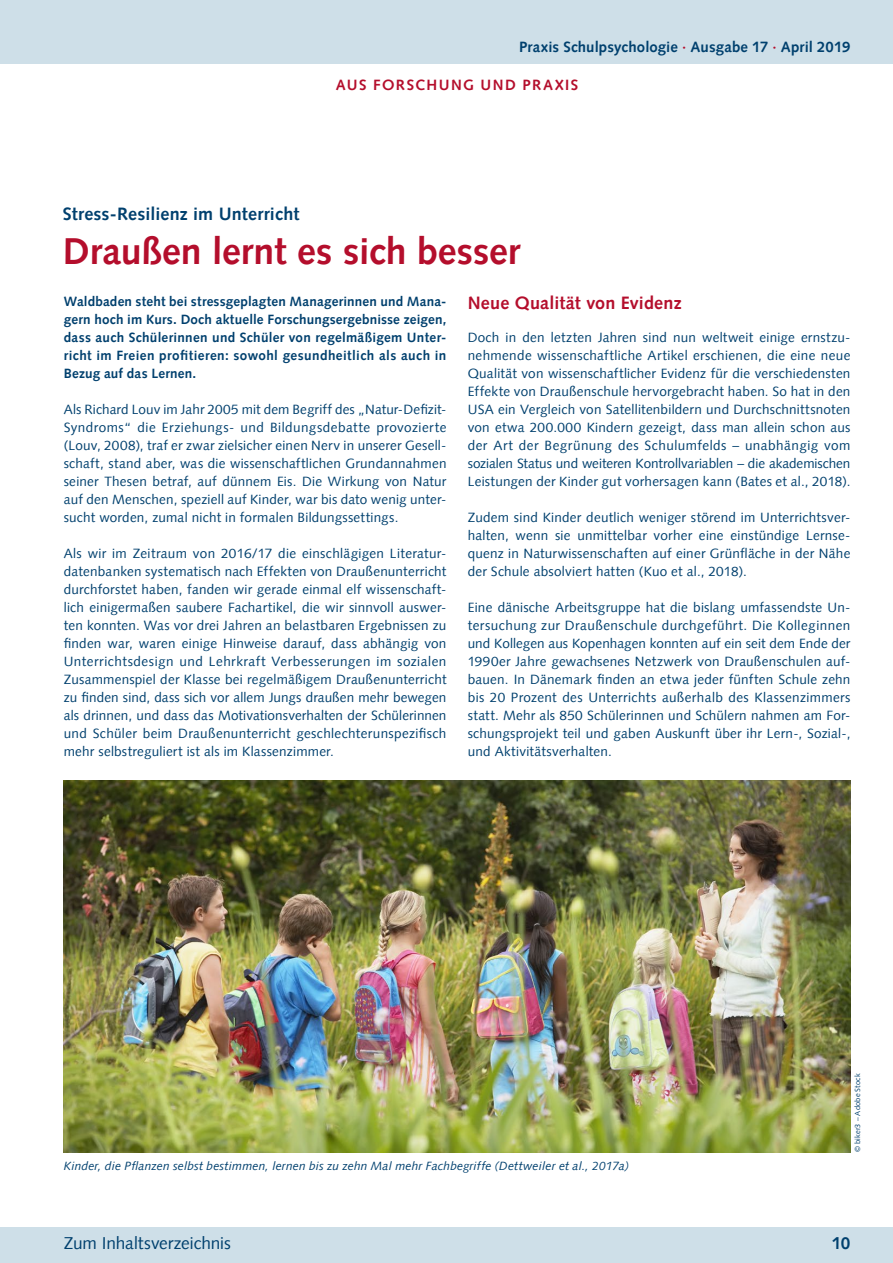
<style>
.page{position:relative;width:893px;height:1263px;background:#fff}
.page>*{position:absolute;margin:0;border:0;box-sizing:border-box;transform-origin:0 0}
.t1{font:700 37.5px "Syntax LT";color:#b40e2c}
.t2{font:700 18px "Syntax LT";letter-spacing:.005em;color:#00406e}
.t3{font:700 18px "Syntax LT";letter-spacing:.01em;color:#b40e2c}
.t4{font:17.25px "Syntax LT";letter-spacing:-.005em;color:#00406e}
.t5{font:700 17.25px "Syntax LT";color:#00406e}
.t6{font:700 15px "Syntax LT";letter-spacing:.005em;color:#00406e}
.t7{font:700 15px "Syntax LT";letter-spacing:.095em;color:#b40e2c}
.t8{font:13.5px/18px "Syntax LT";letter-spacing:.015em;color:#00406e;text-align:justify}
.t9{font:700 13.5px/18px "Syntax LT";letter-spacing:.025em;color:#00406e;text-align:justify}
.t10{font:italic 12px "Syntax LT";letter-spacing:.01em;color:#00406e}
.t11{font:7.5px "Syntax LT";letter-spacing:.02em;color:#00406e}
.s1{color:#b40e2c}
</style>
<div class="page">
<div style="left:0;top:0;width:893px;height:64px;background:#cedfe8"></div>
<div style="left:0;top:1227px;width:893px;height:36px;background:#cedfe8"></div>
<img style="left:64px;top:781px;width:786px;height:371px">
<p class="t6" style="left:519px;top:38px;width:333px">Praxis Schulpsychologie <span class="s1">·</span> Ausgabe 17 <span class="s1">·</span> April 2019</p>
<p class="t7" style="left:336px;top:76px;width:244px">AUS FORSCHUNG UND PRAXIS</p>
<h2 class="t2" style="left:63px;top:204px;width:238px">Stress-Resilienz im Unterricht</h2>
<h1 class="t1" style="left:63px;top:229px;width:459px">Draußen lernt es sich besser</h1>
<p class="t9" style="left:64px;top:292px;width:384px">Waldbaden steht bei stressgeplagten Managerinnen und Mana&shy;gern hoch im Kurs. Doch aktuelle Forschungsergebnisse zeigen, dass auch Schülerinnen und Schüler von regelmäßigem Unter&shy;richt im Freien profitieren: sowohl gesundheitlich als auch in Bezug auf das Lernen.</p>
<p class="t8" style="left:64px;top:400px;width:384px">Als Richard Louv im Jahr 2005 mit dem Begriff des „Natur-Defizit-Syndroms“ die Erziehungs- und Bildungsdebatte provozierte (Louv, 2008), traf er zwar zielsicher einen Nerv in unserer Gesell&shy;schaft, stand aber, was die wissenschaftlichen Grundannahmen seiner Thesen betraf, auf dünnem Eis. Die Wirkung von Natur auf den Menschen, speziell auf Kinder, war bis dato wenig unter&shy;sucht worden, zumal nicht in formalen Bildungssettings.</p>
<p class="t8" style="left:64px;top:544px;width:384px">Als wir im Zeitraum von 2016/17 die einschlägigen Literatur&shy;datenbanken systematisch nach Effekten von Draußenunterricht durchforstet haben, fanden wir gerade einmal elf wissenschaft&shy;lich einigermaßen saubere Fachartikel, die wir sinnvoll auswer&shy;ten konnten. Was vor drei Jahren an belastbaren Ergebnissen zu finden war, waren einige Hinweise darauf, dass abhängig von Unterrichtsdesign und Lehrkraft Verbesserungen im sozialen Zusammenspiel der Klasse bei regelmäßigem Draußenunterricht zu finden sind, dass sich vor allem Jungs draußen mehr bewegen als drinnen, und dass das Motivationsverhalten der Schülerinnen und Schüler beim Draußenunterricht geschlechterunspezifisch mehr selbstreguliert ist als im Klassenzimmer.</p>
<h2 class="t3" style="left:468px;top:292px;width:215px">Neue Qualität von Evidenz</h2>
<p class="t8" style="left:468px;top:328px;width:384px">Doch in den letzten Jahren sind nun weltweit einige ernstzu&shy;nehmende wissenschaftliche Artikel erschienen, die eine neue Qualität von wissenschaftlicher Evidenz für die verschiedensten Effekte von Draußenschule hervorgebracht haben. So hat in den USA ein Vergleich von Satellitenbildern und Durchschnittsnoten von etwa 200.000 Kindern gezeigt, dass man allein schon aus der Art der Begrünung des Schulumfelds – unabhängig vom sozialen Status und weiteren Kontrollvariablen – die akademischen Leistungen der Kinder gut vorhersagen kann (Bates et al., 2018).</p>
<p class="t8" style="left:468px;top:508px;width:384px">Zudem sind Kinder deutlich weniger störend im Unterrichtsver&shy;halten, wenn sie unmittelbar vorher eine einstündige Lernse&shy;quenz in Naturwissenschaften auf einer Grünfläche in der Nähe der Schule absolviert hatten (Kuo et al., 2018).</p>
<p class="t8" style="left:468px;top:598px;width:384px">Eine dänische Arbeitsgruppe hat die bislang umfassendste Un&shy;tersuchung zur Draußenschule durchgeführt. Die Kolleginnen und Kollegen aus Kopenhagen konnten auf ein seit dem Ende der 1990er Jahre gewachsenes Netzwerk von Draußenschulen auf&shy;bauen. In Dänemark finden an etwa jeder fünften Schule zehn bis 20 Prozent des Unterrichts außerhalb des Klassenzimmers statt. Mehr als 850 Schülerinnen und Schülern nahmen am For&shy;schungsprojekt teil und gaben Auskunft über ihr Lern-, Sozial-, und Aktivitätsverhalten.</p>
<p class="t10" style="left:64px;top:1159px;width:567px">Kinder, die Pflanzen selbst bestimmen, lernen bis zu zehn Mal mehr Fachbegriffe (Dettweiler et al., 2017a)</p>
<p class="t11" style="left:853px;top:1152px;width:80px;rotate:-90deg">© biker3 – Adobe Stock</p>
<p class="t4" style="left:64px;top:1233px;width:168px">Zum Inhaltsverzeichnis</p>
<p class="t5" style="left:832px;top:1233px;width:20px">10</p>
</div>
